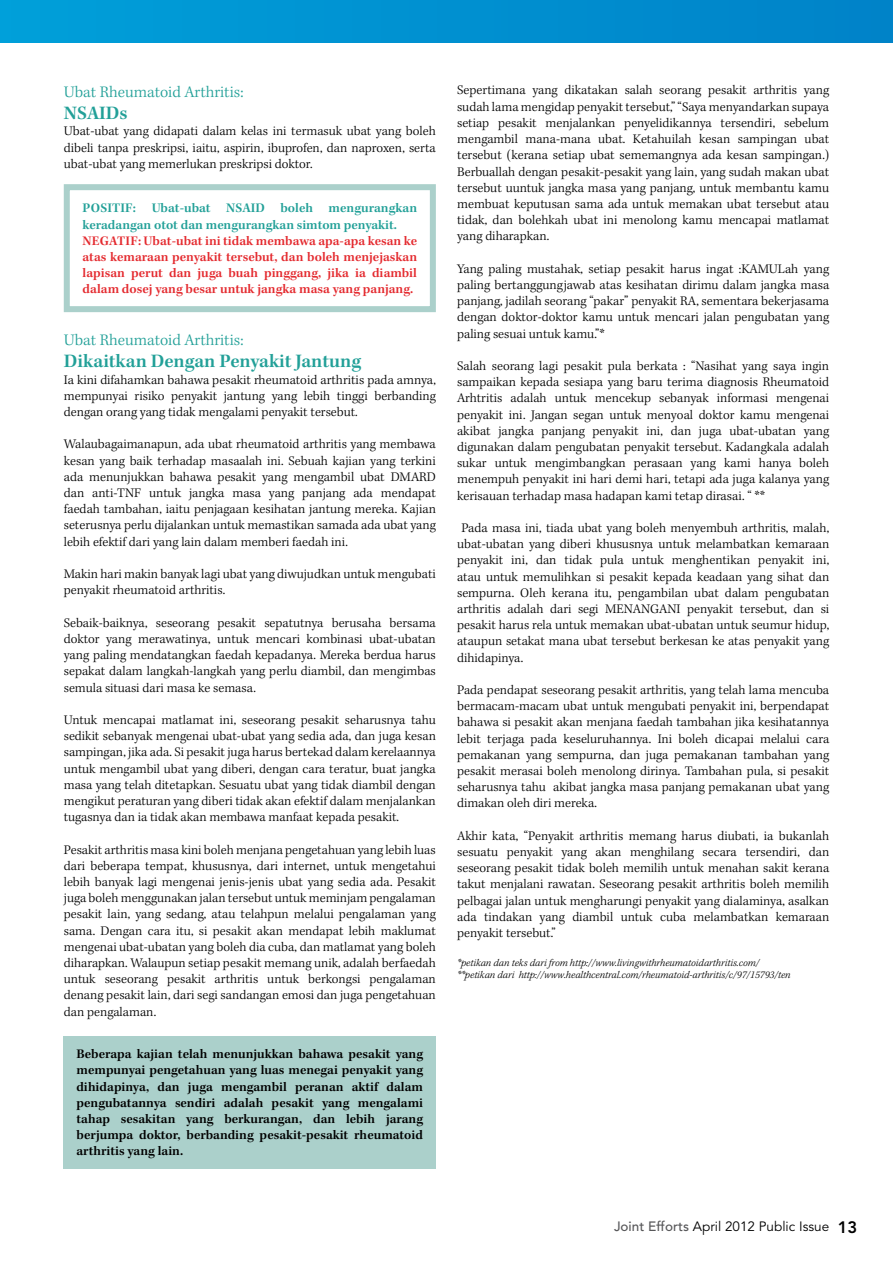
<style>
.page{position:relative;width:893px;height:1263px;background:#fff}
.page>*{position:absolute;margin:0;border:0;box-sizing:border-box;transform-origin:0 0}
.t1{font:600 19.5px "Kepler Std";color:#22a098}
.t2{font:300 16.5px "Kepler Std";color:#22a098}
.t3{font:300 13.5px/16.2px "Kepler Std";color:#000;text-align:justify}
.t4{font:600 13.5px/16.2px "Kepler Std";color:#000;text-align:justify}
.t5{font:600 13.5px/16.2px "Kepler Std";color:#e42a2f;text-align:justify}
.t6{font:600 13.5px/16.2px "Kepler Std";color:#22a098}
.t7{font:13.5px "Avenir LT Std";color:#000}
.t8{font:italic 300 10.5px/12.6px "Kepler Std";color:#000}
.s1{font-weight:500;color:#58585a}
.s2{font-weight:800;font-size:16.5px}
</style>
<div class="page">
<div style="left:64px;top:184px;width:372px;height:128px;border:6px solid #abd0cb"></div>
<div style="left:64px;top:1036px;width:372px;height:132px;background:#abd0cb"></div>
<div style="left:0;top:0;width:893px;height:43px;background:linear-gradient(to right,#009fd9,#0082c8)"></div>
<p class="t2" style="left:64px;top:82px;width:181px">Ubat Rheumatoid Arthritis:</p>
<h1 class="t1" style="left:64px;top:102px;width:65px">NSAIDs</h1>
<p class="t3" style="left:64px;top:124px;width:374px">Ubat-ubat yang didapati dalam kelas ini termasuk ubat yang boleh dibeli tanpa preskripsi, iaitu, aspirin, ibuprofen, dan naproxen, serta ubat-ubat yang memerlukan preskripsi doktor.</p>
<p class="t6" style="left:83px;top:201px;width:336px">Positif: Ubat-ubat NSAID boleh mengurangkan keradangan otot dan mengurangkan simtom penyakit.</p>
<p class="t5" style="left:83px;top:233px;width:336px">Negatif: Ubat-ubat ini tidak membawa apa-apa kesan ke atas kemaraan penyakit tersebut, dan boleh menjejaskan lapisan perut dan juga buah pinggang, jika ia diambil dalam dosej yang besar untuk jangka masa yang panjang.</p>
<p class="t2" style="left:64px;top:331px;width:181px">Ubat Rheumatoid Arthritis:</p>
<h1 class="t1" style="left:64px;top:350px;width:299px">Dikaitkan Dengan Penyakit Jantung</h1>
<p class="t3" style="left:64px;top:372px;width:374px">Ia kini difahamkan bahawa pesakit rheumatoid arthritis pada amnya, mempunyai risiko penyakit jantung yang lebih tinggi berbanding dengan orang yang tidak mengalami penyakit tersebut.</p>
<p class="t3" style="left:64px;top:437px;width:374px">Walaubagaimanapun, ada ubat rheumatoid arthritis yang membawa kesan yang baik terhadap masaalah ini. Sebuah kajian yang terkini ada menunjukkan bahawa pesakit yang mengambil ubat DMARD dan anti-TNF untuk jangka masa yang panjang ada mendapat faedah tambahan, iaitu penjagaan kesihatan jantung mereka. Kajian seterusnya perlu dijalankan untuk memastikan samada ada ubat yang lebih efektif dari yang lain dalam memberi faedah ini.</p>
<p class="t3" style="left:64px;top:566px;width:374px">Makin hari makin banyak lagi ubat yang diwujudkan untuk mengubati penyakit rheumatoid arthritis.</p>
<p class="t3" style="left:64px;top:615px;width:374px">Sebaik-baiknya, seseorang pesakit sepatutnya berusaha bersama doktor yang merawatinya, untuk mencari kombinasi ubat-ubatan yang paling mendatangkan faedah kepadanya. Mereka berdua harus sepakat dalam langkah-langkah yang perlu diambil, dan mengimbas semula situasi dari masa ke semasa.</p>
<p class="t3" style="left:64px;top:712px;width:374px">Untuk mencapai matlamat ini, seseorang pesakit seharusnya tahu sedikit sebanyak mengenai ubat-ubat yang sedia ada, dan juga kesan sampingan, jika ada. Si pesakit juga harus bertekad dalam kerelaannya untuk mengambil ubat yang diberi, dengan cara teratur, buat jangka masa yang telah ditetapkan. Sesuatu ubat yang tidak diambil dengan mengikut peraturan yang diberi tidak akan efektif dalam menjalankan tugasnya dan ia tidak akan membawa manfaat kepada pesakit.</p>
<p class="t3" style="left:64px;top:842px;width:374px">Pesakit arthritis masa kini boleh menjana pengetahuan yang lebih luas dari beberapa tempat, khususnya, dari internet, untuk mengetahui lebih banyak lagi mengenai jenis-jenis ubat yang sedia ada. Pesakit juga boleh menggunakan jalan tersebut untuk meminjam pengalaman pesakit lain, yang sedang, atau telahpun melalui pengalaman yang sama. Dengan cara itu, si pesakit akan mendapat lebih maklumat mengenai ubat-ubatan yang boleh dia cuba, dan matlamat yang boleh diharapkan. Walaupun setiap pesakit memang unik, adalah berfaedah untuk seseorang pesakit arthritis untuk berkongsi pengalaman denang pesakit lain, dari segi sandangan emosi dan juga pengetahuan dan pengalaman.</p>
<p class="t4" style="left:77px;top:1046px;width:348px">Beberapa kajian telah menunjukkan bahawa pesakit yang mempunyai pengetahuan yang luas menegai penyakit yang dihidapinya, dan juga mengambil peranan aktif dalam pengubatannya sendiri adalah pesakit yang mengalami tahap sesakitan yang berkurangan, dan lebih jarang berjumpa doktor, berbanding pesakit-pesakit rheumatoid arthritis yang lain.</p>
<p class="t3" style="left:457px;top:83px;width:374px">Sepertimana yang dikatakan salah seorang pesakit arthritis yang sudah lama mengidap penyakit tersebut,” “Saya menyandarkan supaya setiap pesakit menjalankan penyelidikannya tersendiri, sebelum mengambil mana-mana ubat. Ketahuilah kesan sampingan ubat tersebut (kerana setiap ubat sememangnya ada kesan sampingan.)<br>Berbuallah dengan pesakit-pesakit yang lain, yang sudah makan ubat tersebut uuntuk jangka masa yang panjang, untuk membantu kamu membuat keputusan sama ada untuk memakan ubat tersebut atau tidak, dan bolehkah ubat ini menolong kamu mencapai matlamat yang diharapkan.</p>
<p class="t3" style="left:457px;top:261px;width:374px">Yang paling mustahak, setiap pesakit harus ingat :KAMULah yang paling bertanggungjawab atas kesihatan dirimu dalam jangka masa panjang, jadilah seorang “pakar” penyakit RA, sementara bekerjasama dengan doktor-doktor kamu untuk mencari jalan pengubatan yang paling sesuai untuk kamu.”*</p>
<p class="t3" style="left:457px;top:358px;width:374px">Salah seorang lagi pesakit pula berkata : “Nasihat yang saya ingin sampaikan kepada sesiapa yang baru terima diagnosis Rheumatoid Arhtritis adalah untuk mencekup sebanyak informasi mengenai penyakit ini. Jangan segan untuk menyoal doktor kamu mengenai akibat jangka panjang penyakit ini, dan juga ubat-ubatan yang digunakan dalam pengubatan penyakit tersebut. Kadangkala adalah sukar untuk mengimbangkan perasaan yang kami hanya boleh menempuh penyakit ini hari demi hari, tetapi ada juga kalanya yang kerisauan terhadap masa hadapan kami tetap dirasai. “ **</p>
<p class="t3" style="left:457px;top:520px;width:374px;text-indent:4px">Pada masa ini, tiada ubat yang boleh menyembuh arthritis, malah, ubat-ubatan yang diberi khususnya untuk melambatkan kemaraan penyakit ini, dan tidak pula untuk menghentikan penyakit ini, atau untuk memulihkan si pesakit kepada keadaan yang sihat dan sempurna. Oleh kerana itu, pengambilan ubat dalam pengubatan arthritis adalah dari segi MENANGANI penyakit tersebut, dan si pesakit harus rela untuk memakan ubat-ubatan untuk seumur hidup, ataupun setakat mana ubat tersebut berkesan ke atas penyakit yang dihidapinya.</p>
<p class="t3" style="left:457px;top:682px;width:374px">Pada pendapat seseorang pesakit arthritis, yang telah lama mencuba bermacam-macam ubat untuk mengubati penyakit ini, berpendapat bahawa si pesakit akan menjana faedah tambahan jika kesihatannya lebit terjaga pada keseluruhannya. Ini boleh dicapai melalui cara pemakanan yang sempurna, dan juga pemakanan tambahan yang pesakit merasai boleh menolong dirinya. Tambahan pula, si pesakit seharusnya tahu akibat jangka masa panjang pemakanan ubat yang dimakan oleh diri mereka.</p>
<p class="t3" style="left:457px;top:828px;width:374px">Akhir kata, “Penyakit arthritis memang harus diubati, ia bukanlah sesuatu penyakit yang akan menghilang secara tersendiri, dan seseorang pesakit tidak boleh memilih untuk menahan sakit kerana takut menjalani rawatan. Seseorang pesakit arthritis boleh memilih pelbagai jalan untuk mengharungi penyakit yang dialaminya, asalkan ada tindakan yang diambil untuk cuba melambatkan kemaraan penyakit tersebut.”</p>
<p class="t8" style="left:457px;top:956px;width:335px">*petikan dan teks dari from http://www.livingwithrheumatoidarthritis.com/ **petikan dari http://www.healthcentral.com/rheumatoid-arthritis/c/97/15793/ten</p>
<p class="t7" style="left:614px;top:1218px;width:245px"><span class="s1">Joint Efforts</span> April 2012 Public Issue <span class="s2">13</span></p>
</div>
